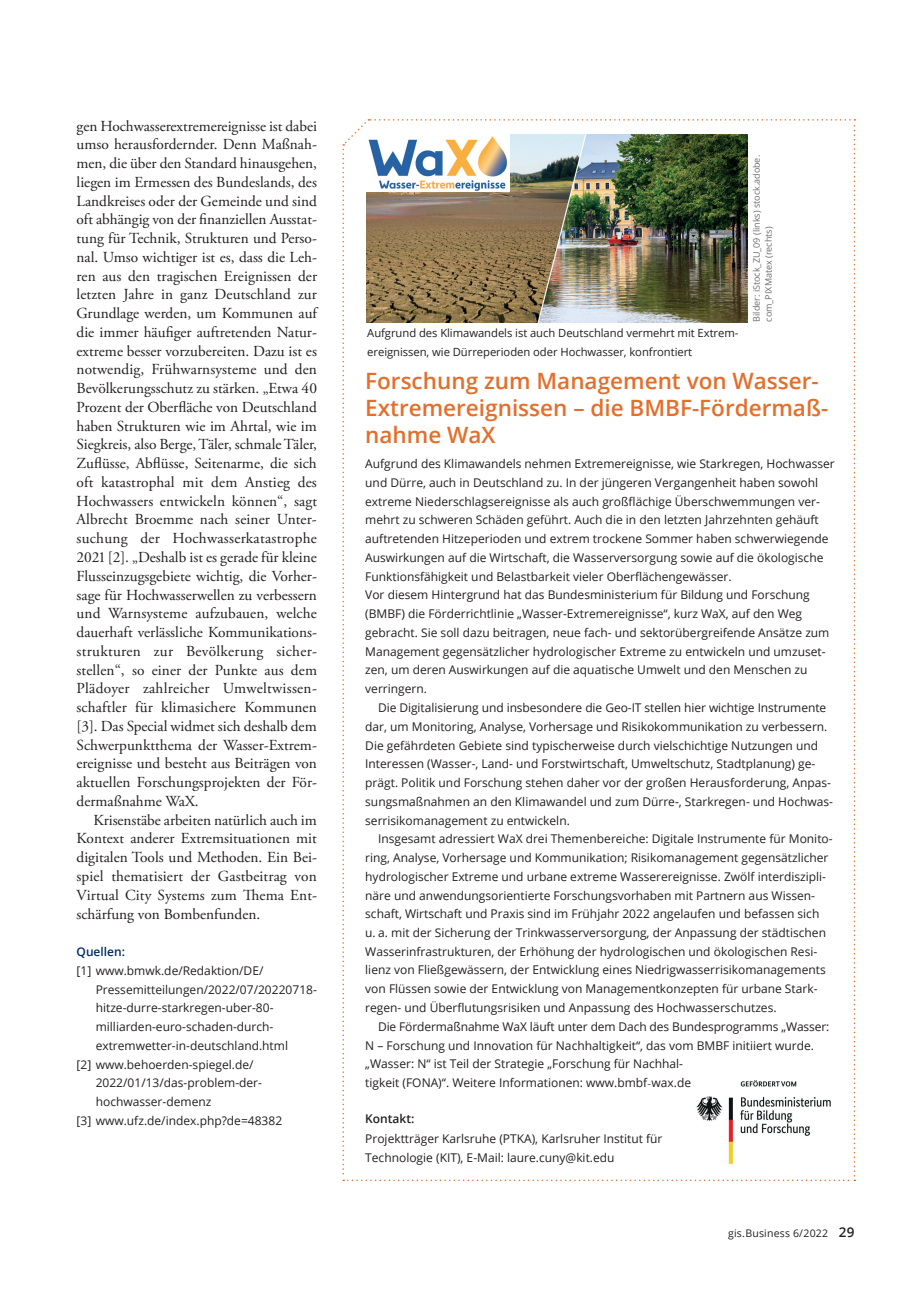
<style>
.page{position:relative;width:919px;height:1289px;background:#fff}
.page>*{position:absolute;margin:0;border:0;box-sizing:border-box;transform-origin:0 0}
.t1{font:600 22.5px/27px "Open Sans";color:#e46e2b}
.t2{font:15.3px/18.8px "Adobe Garamond Pro";color:#231f20;text-align:justify}
.t3{font:12px/18.8px "Open Sans";color:#231f20}
.t4{font:600 12px "Open Sans";color:#002e5e}
.t5{font:600 12px "Open Sans";color:#231f20}
.t6{font:11.25px/18.8px "Open Sans";letter-spacing:-.005em;color:#231f20}
.t7{font:10.5px "Open Sans";letter-spacing:.02em;color:#231f20}
.t8{font:9px/12px "Open Sans";color:#6c6d70}
.s1{font-family:"Minion Pro"}
.s2{font-weight:600;font-size:13.5px}
</style>
<div class="page">
<svg style="left:342px;top:119px;width:513px;height:1062px"></svg>
<img style="left:367px;top:135px;width:380px;height:187px">
<img style="left:367px;top:134px;width:142px;height:57px">
<img style="left:691px;top:1080px;width:159px;height:97px">
<p class="t2" style="left:77px;top:117px;width:242px">gen Hochwasserextremereignisse ist dabei umso herausfordernder. Denn Maßnah&shy;men, die über den Standard hinausgehen, liegen im Ermessen des Bundeslands, des Landkreises oder der Gemeinde und sind oft abhängig von der finanziellen Ausstat&shy;tung für Technik, Strukturen und Perso&shy;nal. Umso wichtiger ist es, dass die Leh&shy;ren aus den tragischen Ereignissen der letzten Jahre in ganz Deutschland zur Grundlage werden, um Kommunen auf die immer häufiger auftretenden Natur&shy;extreme besser vorzubereiten. Dazu ist es notwendig, Frühwarnsysteme und den Bevölkerungsschutz zu stärken. „Etwa 40<br>Prozent der Oberfläche von Deutschland haben Strukturen wie im Ahrtal, wie im Siegkreis, also Berge, Täler, schmale Täler, Zuflüsse, Abflüsse, Seitenarme, die sich oft katastrophal mit dem Anstieg des Hochwassers entwickeln können“, sagt Albrecht Broemme nach seiner Unter&shy;suchung der Hochwasserkatastrophe 2021 [2]. „Deshalb ist es gerade für kleine Flusseinzugsgebiete wichtig, die Vorher&shy;sage für Hochwasserwellen zu verbessern und Warnsysteme aufzubauen, welche dauerhaft verlässliche Kommunikations&shy;strukturen zur Bevölkerung sicher&shy;stellen“, so einer der Punkte aus dem Plädoyer zahlreicher Umweltwissen&shy;schaftler für klimasichere Kommunen [3]. Das Special widmet sich deshalb dem Schwerpunktthema der Wasser-Extrem&shy;ereignisse und besteht aus Beiträgen von aktuellen Forschungsprojekten der För&shy;dermaßnahme WaX.</p>
<p class="t2" style="left:77px;top:811px;width:242px;text-indent:17px">Krisenstäbe arbeiten natürlich auch im Kontext anderer Extremsituationen mit digitalen Tools und Methoden. Ein Bei&shy;spiel thematisiert der Gastbeitrag von Virtual City Systems zum Thema Ent&shy;schärfung von Bombenfunden.</p>
<p class="t4" style="left:77px;top:943px;width:50px">Quellen:</p>
<p class="t3" style="left:77px;top:960px;width:188px">[1] www.bmwk.de/Redaktion/DE/</p>
<p class="t3" style="left:96px;top:979px;width:223px">Pressemitteilungen/2022/07/20220718-</p>
<p class="t3" style="left:96px;top:998px;width:179px">hitze-durre-starkregen-uber-80-</p>
<p class="t3" style="left:96px;top:1016px;width:179px">milliarden-euro-schaden-durch-</p>
<p class="t3" style="left:96px;top:1035px;width:194px">extremwetter-in-deutschland.html</p>
<p class="t3" style="left:77px;top:1054px;width:178px">[2] www.behoerden-spiegel.de/</p>
<p class="t3" style="left:96px;top:1073px;width:168px">2022/01/13/das-problem-der-</p>
<p class="t3" style="left:96px;top:1091px;width:117px">hochwasser-demenz</p>
<p class="t3" style="left:77px;top:1110px;width:207px">[3] www.ufz.de/index.php?de=48382</p>
<p class="t5" style="left:365px;top:1110px;width:51px">Kontakt:</p>
<p class="t3" style="left:365px;top:1129px;width:299px">Projektträger Karlsruhe (PTKA), Karlsruher Institut für<br>Technologie (KIT), E-Mail: laure.cuny@kit.edu</p>
<p class="t8" style="left:750px;top:322px;width:168px;rotate:-90deg">Bilder: iStock_ZU_09 (links) stock.adobe. com_PIXMatex (rechts)</p>
<p class="t6" style="left:367px;top:323px;width:372px">Aufgrund des Klimawandels ist auch Deutschland vermehrt mit Extrem&shy;ereignissen, wie Dürreperioden oder Hochwasser, konfrontiert</p>
<h1 class="t1" style="left:365px;top:366px;width:464px">Forschung zum Management von Wasser-<br>Extremereignissen – die BMBF-Fördermaß&shy;nahme WaX</h1>
<p class="t3" style="left:365px;top:454px;width:471px">Aufgrund des Klimawandels nehmen Extremereignisse, wie Starkregen, Hochwasser und Dürre, auch in Deutschland zu. In der jüngeren Vergangenheit haben sowohl extreme Niederschlagsereignisse als auch großflächige Überschwemmungen ver&shy;mehrt zu schweren Schäden geführt. Auch die in den letzten Jahrzehnten gehäuft auftretenden Hitzeperioden und extrem trockene Sommer haben schwerwiegende Auswirkungen auf die Wirtschaft, die Wasserversorgung sowie auf die ökologische Funktionsfähigkeit und Belastbarkeit vieler Oberflächengewässer.<br>Vor diesem Hintergrund hat das Bundesministerium für Bildung und Forschung (BMBF) die Förderrichtlinie „Wasser-Extremereignisse“, kurz WaX, auf den Weg gebracht. Sie soll dazu beitragen, neue fach- und sektorübergreifende Ansätze zum Management gegensätzlicher hydrologischer Extreme zu entwickeln und umzuset&shy;zen, um deren Auswirkungen auf die aquatische Umwelt und den Menschen zu verringern.</p>
<p class="t3" style="left:365px;top:698px;width:469px;text-indent:13px">Die Digitalisierung und insbesondere die Geo-IT stellen hier wichtige Instrumente dar, um Monitoring, Analyse, Vorhersage und Risikokommunikation zu verbessern.<br>Die gefährdeten Gebiete sind typischerweise durch vielschichtige Nutzungen und Interessen (Wasser-, Land- und Forstwirtschaft, Umweltschutz, Stadtplanung) ge&shy;prägt. Politik und Forschung stehen daher vor der großen Herausforderung, Anpas&shy;sungsmaßnahmen an den Klimawandel und zum Dürre-, Starkregen- und Hochwas&shy;serrisikomanagement zu entwickeln.</p>
<p class="t3" style="left:365px;top:829px;width:469px;text-indent:13px">Insgesamt adressiert WaX drei Themenbereiche: Digitale Instrumente für Monito&shy;ring, Analyse, Vorhersage und Kommunikation; Risikomanagement gegensätzlicher hydrologischer Extreme und urbane extreme Wasserereignisse. Zwölf interdiszipli&shy;näre und anwendungsorientierte Forschungsvorhaben mit Partnern aus Wissen&shy;schaft, Wirtschaft und Praxis sind im Frühjahr 2022 angelaufen und befassen sich u. a. mit der Sicherung der Trinkwasserversorgung, der Anpassung der städtischen Wasserinfrastrukturen, der Erhöhung der hydrologischen und ökologischen Resi&shy;lienz von Fließgewässern, der Entwicklung eines Niedrigwasserrisikomanagements von Flüssen sowie der Entwicklung von Managementkonzepten für urbane Stark&shy;regen- und Überflutungsrisiken und Anpassung des Hochwasserschutzes.</p>
<p class="t3" style="left:365px;top:1016px;width:465px;text-indent:13px">Die Fördermaßnahme WaX läuft unter dem Dach des Bundesprogramms „Wasser:<br>N – Forschung und Innovation für Nachhaltigkeit“, das vom BMBF initiiert wurde. „Wasser: N“ ist Teil der Strategie „Forschung für Nachhal-<br>tigkeit (FONA)“. Weitere Informationen: www.bmbf<span class="s1">-</span>wax.de</p>
<p class="t7" style="left:728px;top:1226px;width:128px">gis.Business 6/2022 <span class="s2">29</span></p>
</div>
